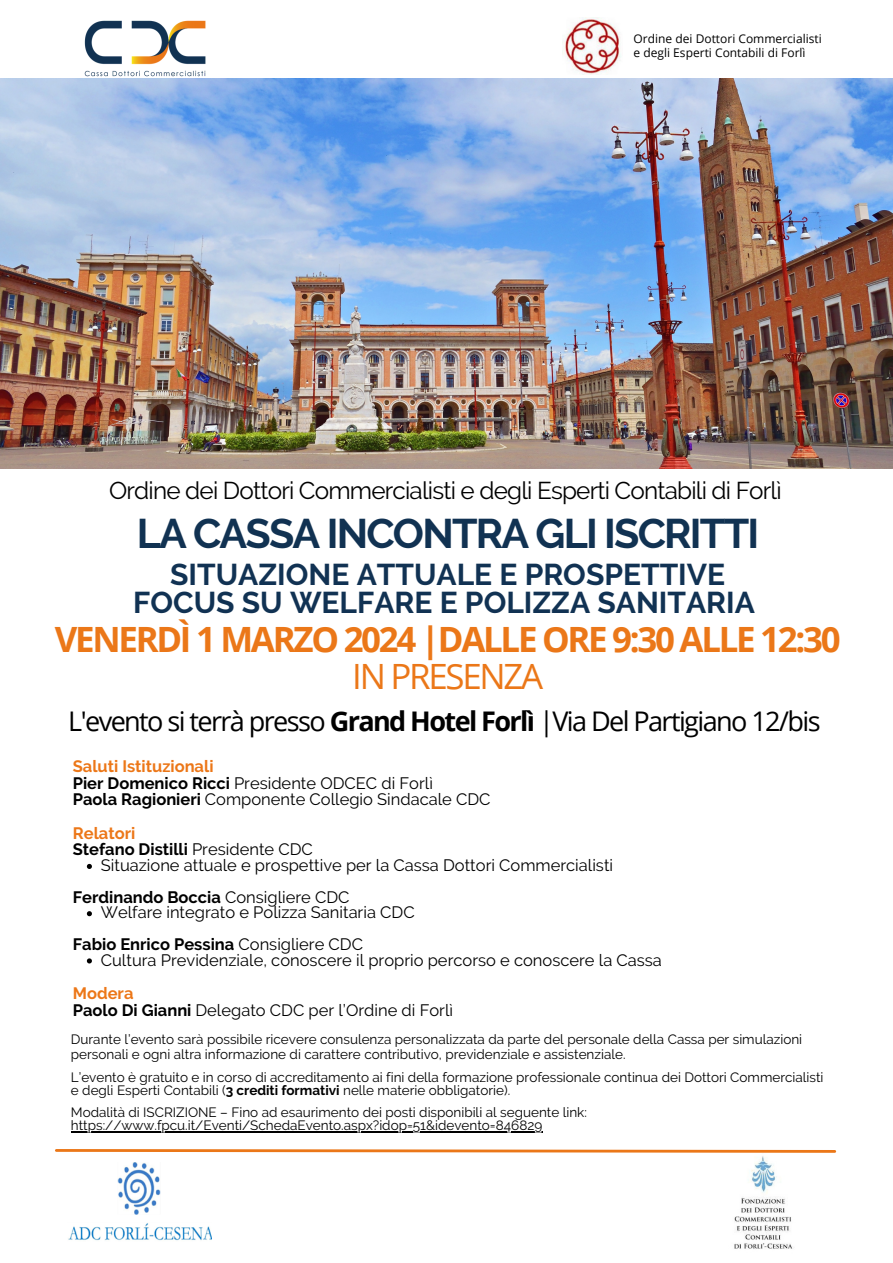
<style>
.page{position:relative;width:893px;height:1263px;background:#fff}
.page>*{position:absolute;margin:0;border:0;box-sizing:border-box;transform-origin:0 0}
.t1{font:700 41.25px "Raleway";letter-spacing:-.045em;color:#113252}
.t2{font:700 34.8px/37.1px "Open Sans";letter-spacing:-.065em;color:#eb7718;text-align:center}
.t3{font:700 30px/28.1px "Raleway";color:#113253;text-align:center}
.t4{font:27.08px "Open Sans";letter-spacing:-.06em;color:#000}
.t5{font:24.3px "Raleway";letter-spacing:-.035em;color:#000}
.t6{font:16.5px/16.9px "Raleway";color:#000}
.t7{font:700 16.5px/16.4px "Raleway";color:#000}
.t8{font:13.5px/15.1px "Raleway";color:#000}
.t9{font:12px "Open Sans";color:#000}
.s1{font-weight:400}
.s2{font-weight:700}
.s3{font-weight:700;color:#ec7718}
.s4{color:#ec7718}
</style>
<div class="page">
<img style="left:0;top:78px;width:893px;height:391px">
<img style="left:79px;top:20px;width:132px;height:59px">
<svg style="left:87px;top:864px;width:5px;height:5px"></svg>
<svg style="left:87px;top:911px;width:5px;height:5px"></svg>
<svg style="left:87px;top:958px;width:5px;height:5px"></svg>
<img style="left:68px;top:1162px;width:144px;height:79px">
<hr style="left:71px;top:1131px;width:471px;height:1px;background:#000">
<img style="left:563px;top:17px;width:58px;height:57px">
<img style="left:734px;top:1156px;width:59px;height:93px">
<svg style="left:55px;top:1149px;width:782px;height:4px;background:#f09f5c"></svg>
<p class="t9" style="left:633px;top:30px;width:190px">Ordine dei Dottori Commercialisti</p>
<p class="t9" style="left:633px;top:44px;width:174px">e degli Esperti Contabili di Forlì</p>
<h6 class="t5" style="left:109px;top:476px;width:674px">Ordine dei Dottori Commercialisti e degli Esperti Contabili di Forlì</h6>
<h6 class="t1" style="left:137px;top:509px;width:624px">LA CASSA INCONTRA GLI ISCRITTI</h6>
<p class="t3" style="left:133px;top:560px;width:623px">SITUAZIONE ATTUALE E PROSPETTIVE<br>FOCUS SU WELFARE E POLIZZA SANITARIA</p>
<h6 class="t2" style="left:55px;top:620px;width:787px">VENERDÌ 1 MARZO 2024 |DALLE ORE 9:30 ALLE 12:30<br><span class="s1">IN PRESENZA</span></h6>
<h6 class="t4" style="left:68px;top:702px;width:754px">L'evento si terrà presso <span class="s2">Grand Hotel Forlì</span> |Via Del Partigiano 12/bis</h6>
<p class="t6" style="left:73px;top:757px;width:419px"><span class="s3">Saluti Istituzionali<br></span><span class="s2">Pier Domenico Ricci</span> Presidente ODCEC di Forlì<br><span class="s2">Paola Ragionieri</span> Componente Collegio Sindacale CDC</p>
<p class="t7" style="left:73px;top:825px;width:241px"><span class="s4">Relatori<br></span>Stefano Distilli <span class="s1">Presidente CDC</span></p>
<p class="t6" style="left:101px;top:857px;width:514px">Situazione attuale e prospettive per la Cassa Dottori Commercialisti</p>
<h5 class="t7" style="left:73px;top:889px;width:278px">Ferdinando Boccia <span class="s1">Consigliere CDC</span></h5>
<h1 class="t6" style="left:101px;top:904px;width:315px">Welfare integrato e Polizza Sanitaria CDC</h1>
<h3 class="t7" style="left:73px;top:936px;width:292px">Fabio Enrico Pessina <span class="s1">Consigliere CDC</span></h3>
<h2 class="t6" style="left:101px;top:951px;width:562px">Cultura Previdenziale, conoscere il proprio percorso e conoscere la Cassa</h2>
<h4 class="t6" style="left:73px;top:985px;width:382px"><span class="s3">Modera<br></span><span class="s2">Paolo Di Gianni</span> Delegato CDC per l’Ordine di Forlì</h4>
<h6 class="t8" style="left:71px;top:1031px;width:733px">Durante l’evento sarà possibile ricevere consulenza personalizzata da parte del personale della Cassa per simulazioni personali e ogni altra informazione di carattere contributivo, previdenziale e assistenziale.</h6>
<h6 class="t8" style="left:71px;top:1070px;width:754px">L’evento è gratuito e in corso di accreditamento ai fini della formazione professionale continua dei Dottori Commercialisti</h6>
<h6 class="t8" style="left:71px;top:1082px;width:441px">e degli Esperti Contabili (<span class="s2">3 crediti formativi</span> nelle materie obbligatorie).</h6>
<p class="t8" style="left:71px;top:1105px;width:517px">Modalità di ISCRIZIONE – Fino ad esaurimento dei posti disponibili al seguente link:</p>
<p class="t8" style="left:71px;top:1117px;width:473px">https://www.fpcu.it/Eventi/SchedaEvento.aspx?idop=51&amp;idevento=846829</p>
</div>
